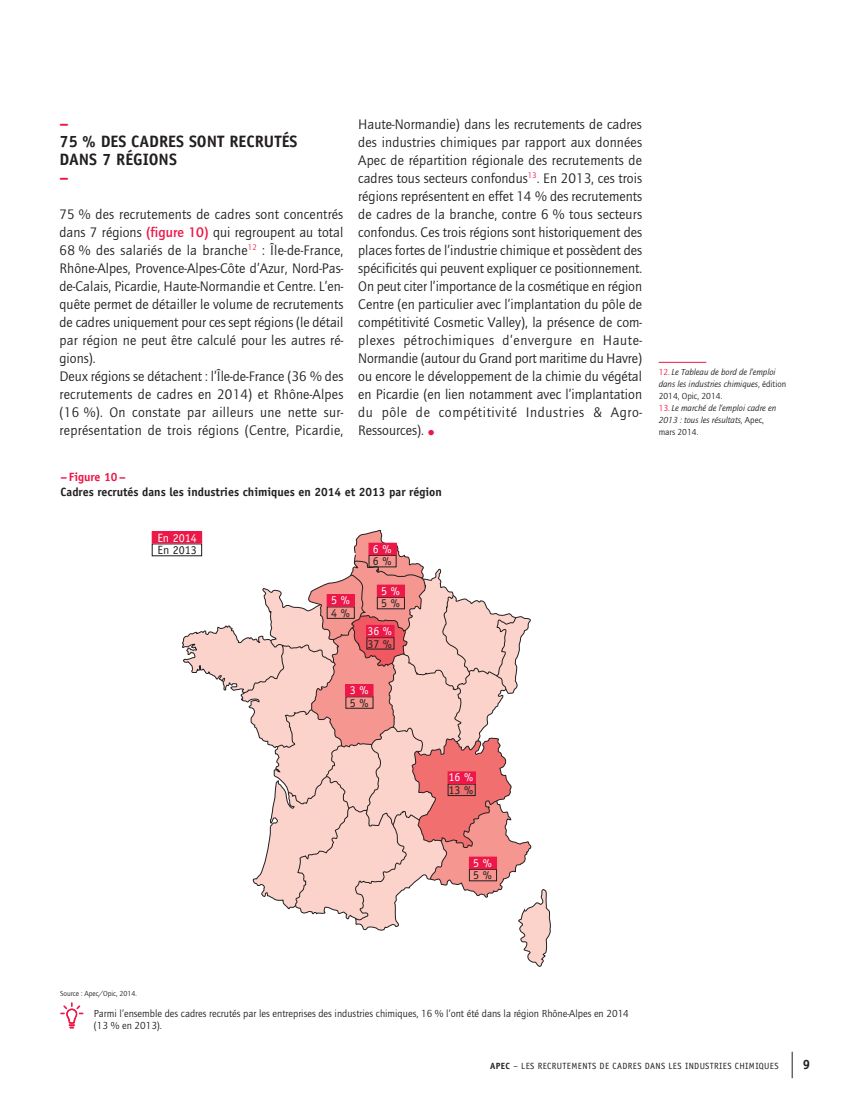
<style>
.page{position:relative;width:851px;height:1106px;background:#fff}
.page>*{position:absolute;margin:0;border:0;box-sizing:border-box;transform-origin:0 0}
.t1{font:700 16.5px/18px "Officina Sans";color:#231f20}
.t2{font:700 16.5px "Officina Sans";color:#ed1748}
.t3{font:14.25px/18px "Quay Itc T Book";letter-spacing:.01em;color:#231f20}
.t4{font:700 13.5px "Officina Sans";color:#231f20}
.t5{font:700 12px "Officina Sans";color:#231f20}
.t6{font:12px "Officina Sans";color:#231f20}
.t7{font:12px "Officina Sans";color:#fff}
.t8{font:700 12px "Officina Sans";color:#ed1748}
.t9{font:10.5px/12.8px "Quay Itc T Book";color:#231f20}
.t10{font:italic 9px/12px "Quay Itc T Book";color:#231f20}
.t11{font:9px "Officina Sans";letter-spacing:.04em;color:#231f20}
.t12{font:7.5px "Quay Itc T Book";color:#231f20}
.s1{font-family:"Quay Itc T";font-weight:700;color:#ed1748}
.s2{font-family:"Officina Sans";font-weight:700;font-size:15px;color:#ed1748}
.s3{font-style:normal;color:#ed1748}
.s4{font-style:normal}
.s5{font-weight:700}
</style>
<div class="page">
<svg style="left:791px;top:1051px;width:1px;height:27px"></svg>
<svg style="left:60px;top:1002px;width:23px;height:26px"></svg>
<svg style="left:182px;top:529px;width:369px;height:437px"></svg>
<div style="left:447px;top:783px;width:28px;height:13px;border:1px solid #231f20"></div>
<div style="left:448px;top:772px;width:27px;height:11px;background:#ed1748"></div>
<div style="left:447px;top:771px;width:28px;height:13px;border:1px solid #ed1748"></div>
<div style="left:367px;top:625px;width:27px;height:12px;background:#ed1748"></div>
<div style="left:469px;top:869px;width:28px;height:12px;border:1px solid #231f20"></div>
<div style="left:469px;top:857px;width:27px;height:11px;background:#ed1748"></div>
<div style="left:469px;top:856px;width:28px;height:13px;border:1px solid #ed1748"></div>
<div style="left:346px;top:684px;width:27px;height:12px;background:#ed1748"></div>
<div style="left:327px;top:594px;width:27px;height:12px;background:#ed1748"></div>
<div style="left:377px;top:597px;width:28px;height:12px;border:1px solid #231f20"></div>
<div style="left:377px;top:585px;width:27px;height:11px;background:#ed1748"></div>
<div style="left:377px;top:584px;width:28px;height:13px;border:1px solid #ed1748"></div>
<div style="left:368px;top:555px;width:28px;height:12px;border:1px solid #231f20"></div>
<div style="left:369px;top:543px;width:27px;height:12px;background:#ed1748"></div>
<div style="left:152px;top:531px;width:50px;height:12px;background:#ed1748"></div>
<hr style="left:658px;top:362px;width:48px;height:1px;background:#ed1748">
<p class="t2" style="left:60px;top:117px;width:11px">–</p>
<p class="t1" style="left:60px;top:133px;width:239px">75 % DES CADRES SONT RECRUTÉS<br>DANS 7 RÉGIONS</p>
<p class="t2" style="left:60px;top:171px;width:11px">–</p>
<p class="t3" style="left:60px;top:205px;width:285px">75 % des recrutements de cadres sont concentrés dans 7 régions <span class="s1">(figure 10)</span> qui regroupent au total 68 % des salariés de la branche<sup>12</sup> : Île- de- France, Rhône- Alpes, Provence- Alpes- Côte d’Azur, Nord- Pas&shy;de- Calais, Picardie, Haute- Normandie et Centre. L’en&shy;quête permet de détailler le volume de recrutements de cadres uniquement pour ces sept régions (le détail par région ne peut être calculé pour les autres ré&shy;gions).<br>Deux régions se détachent : l’Île- de- France (36 % des recrutements de cadres en 2014) et Rhône- Alpes (16 %). On constate par ailleurs une nette sur&shy;représentation de trois régions (Centre, Picardie,</p>
<p class="t3" style="left:358px;top:115px;width:285px;text-align:justify">Haute- Normandie) dans les recrutements de cadres des industries chimiques par rapport aux données Apec de répartition régionale des recrutements de cadres tous secteurs confondus<sup>13</sup>. En 2013, ces trois régions représentent en effet 14 % des recrutements de cadres de la branche, contre 6 % tous secteurs confondus. Ces trois régions sont historiquement des places fortes de l’industrie chimique et possèdent des spécificités qui peuvent expliquer ce positionnement.<br>On peut citer l’importance de la cosmétique en région Centre (en particulier avec l’implantation du pôle de compétitivité Cosmetic Valley), la présence de com&shy;plexes pétrochimiques d’envergure en Haute-Normandie (autour du Grand port maritime du Havre) ou encore le développement de la chimie du végétal en Picardie (en lien notamment avec l’implantation du pôle de compétitivité Industries &amp; Agro-Ressources). <span class="s2">•</span></p>
<p class="t8" style="left:61px;top:472px;width:67px">– Figure 10 –</p>
<p class="t5" style="left:61px;top:487px;width:382px">Cadres recrutés dans les industries chimiques en 2014 et 2013 par région</p>
<p class="t7" style="left:157px;top:533px;width:41px">En 2014</p>
<p class="t6" style="left:157px;top:545px;width:41px">En 2013</p>
<p class="t7" style="left:373px;top:544px;width:20px">6 %</p>
<p class="t6" style="left:373px;top:556px;width:20px">6 %</p>
<p class="t7" style="left:381px;top:586px;width:20px">5 %</p>
<p class="t7" style="left:331px;top:595px;width:20px">5 %</p>
<p class="t6" style="left:381px;top:598px;width:20px">5 %</p>
<p class="t6" style="left:331px;top:608px;width:20px">4 %</p>
<p class="t7" style="left:367px;top:626px;width:26px">36 %</p>
<p class="t6" style="left:367px;top:639px;width:26px">37 %</p>
<p class="t7" style="left:350px;top:685px;width:20px">3 %</p>
<p class="t6" style="left:350px;top:698px;width:20px">5 %</p>
<p class="t10" style="left:658px;top:366px;width:129px"><span class="s3">12.</span> Le Tableau de bord de l’emploi dans les industries chimiques<span class="s4">, édition<br>2014, Opic, 2014.</span></p>
<p class="t10" style="left:658px;top:402px;width:119px"><span class="s3">13.</span> Le marché de l’emploi cadre en<br>2013 : tous les résultats<span class="s4">, Apec, mars 2014.</span></p>
<p class="t7" style="left:448px;top:772px;width:26px">16 %</p>
<p class="t6" style="left:448px;top:785px;width:26px">13 %</p>
<p class="t7" style="left:473px;top:858px;width:20px">5 %</p>
<p class="t6" style="left:473px;top:870px;width:20px">5 %</p>
<p class="t12" style="left:60px;top:989px;width:78px">Source : Apec/Opic, 2014.</p>
<p class="t9" style="left:94px;top:1007px;width:536px">Parmi l’ensemble des cadres recrutés par les entreprises des industries chimiques, 16 % l’ont été dans la région Rhône- Alpes en 2014 (13 % en 2013).</p>
<p class="t11" style="left:490px;top:1062px;width:290px"><span class="s5">APEC</span> – LES RECRUTEMENTS DE CADRES DANS LES INDUSTRIES CHIMIQUES</p>
<p class="t4" style="left:802px;top:1059px;width:9px">9</p>
</div>
